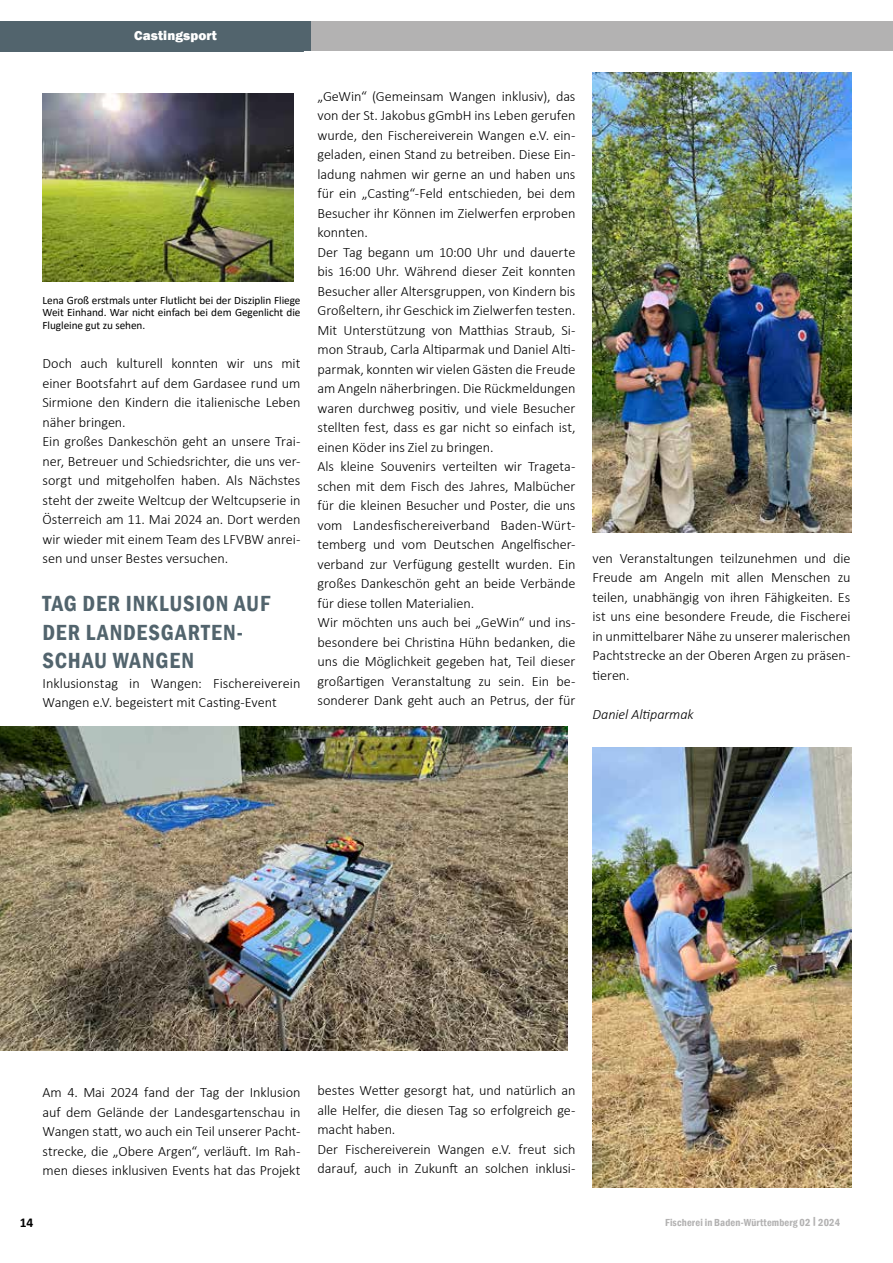
<style>
.page{position:relative;width:893px;height:1263px;background:#fff}
.page>*{position:absolute;margin:0;border:0;box-sizing:border-box;transform-origin:0 0}
.t1{font:600 condensed 22.5px/28.5px "Franklin Gothic";letter-spacing:.035em;color:#52646d}
.t2{font:300 14.25px/19.5px "Calibri";letter-spacing:-.005em;color:#000}
.t3{font:italic 300 14.25px "Calibri";letter-spacing:-.005em;color:#000}
.t4{font:800 13.5px "Franklin Gothic";letter-spacing:.005em;color:#fff}
.t5{font:700 13.5px "Calibri";color:#000}
.t6{font:11.25px/12.8px "Calibri";letter-spacing:-.005em;color:#000;text-align:justify}
.t7{font:600 condensed 10.5px "Franklin Gothic";letter-spacing:.015em;color:#b3b2b2}
</style>
<div class="page">
<div style="left:0;top:21px;width:893px;height:30px;background:#b3b2b2"></div>
<div style="left:0;top:21px;width:306px;height:30px;background:#52646d"></div>
<img style="left:43px;top:94px;width:250px;height:188px">
<img style="left:0;top:726px;width:567px;height:324px">
<img style="left:592px;top:72px;width:260px;height:461px">
<img style="left:592px;top:747px;width:260px;height:440px">
<p class="t4" style="left:134px;top:27px;width:84px">Castingsport</p>
<p class="t6" style="left:43px;top:293px;width:259px">Lena Groß erstmals unter Flutlicht bei der Disziplin Fliege Weit Einhand. War nicht einfach bei dem Gegenlicht die Flugleine gut zu sehen.</p>
<p class="t2" style="left:43px;top:353px;width:259px">Doch auch kulturell konnten wir uns mit einer Bootsfahrt auf dem Gardasee rund um Sirmione den Kindern die italienische Leben näher bringen.<br>Ein großes Dankeschön geht an unsere Trai&shy;ner, Betreuer und Schiedsrichter, die uns ver&shy;sorgt und mitgeholfen haben. Als Nächstes steht der zweite Weltcup der Weltcupserie in Österreich am 11. Mai 2024 an. Dort werden wir wieder mit einem Team des LFVBW anrei&shy;sen und unser Bestes versuchen.</p>
<h1 class="t1" style="left:43px;top:589px;width:229px">TAG DER INKLUSION AUF<br>DER LANDESGARTEN-<br>SCHAU WANGEN</h1>
<p class="t2" style="left:43px;top:673px;width:259px">Inklusionstag in Wangen: Fischereiverein<br>Wangen e.V. begeistert mit Casting-Event</p>
<p class="t2" style="left:317px;top:86px;width:259px">„GeWin“ (Gemeinsam Wangen inklusiv), das von der St. Jakobus gGmbH ins Leben gerufen wurde, den Fischereiverein Wangen e.V. ein&shy;geladen, einen Stand zu betreiben. Diese Ein&shy;ladung nahmen wir gerne an und haben uns für ein „Casting“-Feld entschieden, bei dem Besucher ihr Können im Zielwerfen erproben konnten.<br>Der Tag begann um 10:00 Uhr und dauerte bis 16:00 Uhr. Während dieser Zeit konnten Besucher aller Altersgruppen, von Kindern bis Großeltern, ihr Geschick im Zielwerfen testen.<br>Mit Unterstützung von Matthias Straub, Si&shy;mon Straub, Carla Altiparmak und Daniel Alti&shy;parmak, konnten wir vielen Gästen die Freude am Angeln näherbringen. Die Rückmeldungen waren durchweg positiv, und viele Besucher stellten fest, dass es gar nicht so einfach ist, einen Köder ins Ziel zu bringen.<br>Als kleine Souvenirs verteilten wir Trageta&shy;schen mit dem Fisch des Jahres, Malbücher für die kleinen Besucher und Poster, die uns vom Landesfischereiverband Baden-Würt&shy;temberg und vom Deutschen Angelfischer&shy;verband zur Verfügung gestellt wurden. Ein großes Dankeschön geht an beide Verbände für diese tollen Materialien.<br>Wir möchten uns auch bei „GeWin“ und ins&shy;besondere bei Christina Hühn bedanken, die uns die Möglichkeit gegeben hat, Teil dieser großartigen Veranstaltung zu sein. Ein be&shy;sonderer Dank geht auch an Petrus, der für</p>
<p class="t2" style="left:592px;top:548px;width:259px;text-align:justify">ven Veranstaltungen teilzunehmen und die Freude am Angeln mit allen Menschen zu teilen, unabhängig von ihren Fähigkeiten. Es ist uns eine besondere Freude, die Fischerei in unmittelbarer Nähe zu unserer malerischen Pachtstrecke an der Oberen Argen zu präsen&shy;tieren.</p>
<p class="t3" style="left:592px;top:705px;width:103px">Daniel Altiparmak</p>
<p class="t2" style="left:43px;top:1082px;width:259px;text-align:justify">Am 4. Mai 2024 fand der Tag der Inklusion auf dem Gelände der Landesgartenschau in Wangen statt, wo auch ein Teil unserer Pacht&shy;strecke, die „Obere Argen“, verläuft. Im Rah&shy;men dieses inklusiven Events hat das Projekt</p>
<p class="t2" style="left:317px;top:1080px;width:259px">bestes Wetter gesorgt hat, und natürlich an alle Helfer, die diesen Tag so erfolgreich ge&shy;macht haben.<br>Der Fischereiverein Wangen e.V. freut sich darauf, auch in Zukunft an solchen inklusi-</p>
<p class="t5" style="left:20px;top:1213px;width:15px">14</p>
<p class="t7" style="left:665px;top:1215px;width:177px">Fischerei in Baden-Württemberg 02|2024</p>
</div>
